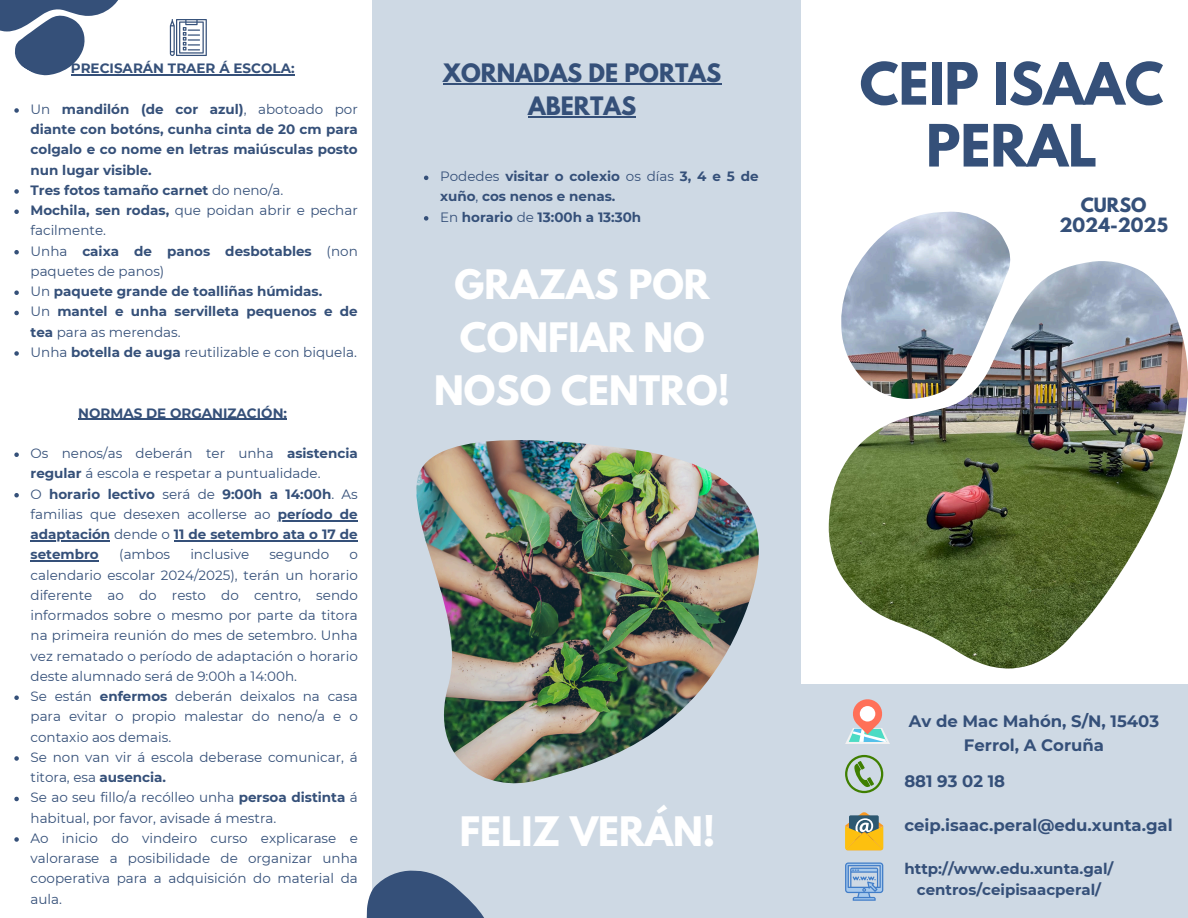
<style>
.page{position:relative;width:1188px;height:918px;background:#fff}
.page>*{position:absolute;margin:0;border:0;box-sizing:border-box;transform-origin:0 0}
.t1{font:700 51.75px/61.8px "League Spartan";color:#355079;text-align:center}
.t2{font:700 36px/52.8px "League Spartan";color:#fff;text-align:center}
.t3{font:700 22.5px/33.2px "League Spartan";color:#355079;text-align:center}
.t4{font:700 17.4px/20.2px "League Spartan";color:#355079;text-align:center}
.t5{font:700 16.5px/23.7px "Montserrat";color:#355079;text-align:center}
.t6{font:700 15px/21.3px "Montserrat";color:#355079;text-align:center}
.t7{font:13.5px/20.2px "Montserrat";color:#355079}
.t8{font:700 13.5px/20.2px "Montserrat";color:#355079}
.s1{font-weight:400}
.s2{font-weight:700}
</style>
<div class="page">
<div style="left:364px;top:0;width:437px;height:918px;background:#ced9e4"></div>
<div style="left:792px;top:684px;width:396px;height:234px;background:#ced9e4"></div>
<div style="left:0;top:0;width:372px;height:918px;background:#fff"></div>
<img style="left:829px;top:212px;width:359px;height:457px">
<svg style="left:0;top:0;width:118px;height:76px"></svg>
<svg style="left:170px;top:19px;width:37px;height:37px"></svg>
<img style="left:416px;top:440px;width:343px;height:343px">
<svg style="left:366px;top:870px;width:118px;height:48px"></svg>
<hr style="left:71px;top:74px;width:224px;height:2px;background:#355079">
<svg style="left:14px;top:108px;width:5px;height:5px"></svg>
<svg style="left:14px;top:189px;width:5px;height:5px"></svg>
<svg style="left:14px;top:209px;width:5px;height:5px"></svg>
<svg style="left:14px;top:250px;width:5px;height:4px"></svg>
<svg style="left:14px;top:290px;width:5px;height:5px"></svg>
<svg style="left:14px;top:311px;width:5px;height:4px"></svg>
<svg style="left:14px;top:351px;width:5px;height:5px"></svg>
<hr style="left:78px;top:419px;width:209px;height:1px;background:#355079">
<svg style="left:14px;top:452px;width:5px;height:5px"></svg>
<svg style="left:14px;top:493px;width:5px;height:4px"></svg>
<hr style="left:278px;top:520px;width:80px;height:1px;background:#355079">
<hr style="left:31px;top:540px;width:79px;height:1px;background:#355079">
<hr style="left:174px;top:540px;width:184px;height:1px;background:#355079">
<hr style="left:31px;top:560px;width:68px;height:2px;background:#355079">
<svg style="left:14px;top:695px;width:5px;height:5px"></svg>
<svg style="left:14px;top:756px;width:5px;height:5px"></svg>
<svg style="left:14px;top:797px;width:5px;height:4px"></svg>
<svg style="left:14px;top:837px;width:5px;height:5px"></svg>
<svg style="left:845px;top:699px;width:45px;height:45px"></svg>
<div style="left:860px;top:706px;width:15px;height:16px;background:#fff;border-radius:50%"></div>
<svg style="left:845px;top:755px;width:38px;height:38px"></svg>
<svg style="left:845px;top:812px;width:38px;height:38px"></svg>
<svg style="left:845px;top:862px;width:38px;height:39px"></svg>
<hr style="left:443px;top:83px;width:278px;height:2px;background:#355079">
<hr style="left:528px;top:117px;width:108px;height:1px;background:#355079">
<svg style="left:424px;top:176px;width:4px;height:4px"></svg>
<svg style="left:424px;top:216px;width:4px;height:5px"></svg>
<p class="t8" style="left:71px;top:58px;width:225px">PRECISARÁN TRAER Á ESCOLA:</p>
<h6 class="t8" style="left:31px;top:99px;width:329px;text-align:justify"><span class="s1">Un</span> mandilón (de cor azul)<span class="s1">, abotoado por </span>diante con botóns, cunha cinta de 20 cm para colgalo e co nome en letras maiúsculas posto nun lugar visible.</h6>
<p class="t8" style="left:31px;top:180px;width:254px">Tres fotos tamaño carnet <span class="s1">do neno/a.</span></p>
<p class="t7" style="left:31px;top:200px;width:329px"><span class="s2">Mochila, sen rodas,</span> que poidan abrir e pechar facilmente.</p>
<p class="t7" style="left:31px;top:241px;width:329px">Unha <span class="s2">caixa de panos desbotables</span> (non paquetes de panos)</p>
<p class="t8" style="left:31px;top:281px;width:293px"><span class="s1">Un</span> paquete grande de toalliñas húmidas.</p>
<p class="t8" style="left:31px;top:301px;width:329px"><span class="s1">Un</span> mantel e unha servilleta pequenos e de tea <span class="s1">para as merendas.</span></p>
<p class="t7" style="left:31px;top:342px;width:328px">Unha <span class="s2">botella de auga</span> reutilizable e con biquela.</p>
<h3 class="t8" style="left:78px;top:403px;width:210px">NORMAS DE ORGANIZACIÓN:</h3>
<p class="t7" style="left:31px;top:443px;width:329px">Os nenos/as deberán ter unha <span class="s2">asistencia regular</span> á escola e respetar a puntualidade.</p>
<p class="t7" style="left:31px;top:484px;width:329px">O <span class="s2">horario lectivo</span> será de <span class="s2">9:00h a 14:00h</span>. As familias que desexen acollerse ao</p>
<h2 class="t8" style="left:278px;top:504px;width:82px">período de</h2>
<p class="t8" style="left:31px;top:524px;width:329px">adaptación <span class="s1">dende o</span> 11 de setembro ata o 17 de setembro</p>
<p class="t7" style="left:119px;top:544px;width:52px">(ambos</p>
<p class="t7" style="left:190px;top:544px;width:60px">inclusive</p>
<p class="t7" style="left:269px;top:544px;width:61px">segundo</p>
<p class="t7" style="left:31px;top:544px;width:329px;text-indent:319px">o calendario escolar 2024/2025), terán un horario diferente ao do resto do centro, sendo informados sobre o mesmo por parte da titora na primeira reunión do mes de setembro. Unha vez rematado o período de adaptación o horario deste alumnado será de 9:00h a 14:00h.<br>Se están <span class="s2">enfermos</span> deberán deixalos na casa para evitar o propio malestar do neno/a e o contaxio aos demais.<br>Se non van vir á escola deberase comunicar, á titora, esa <span class="s2">ausencia.</span></p>
<h2 class="t7" style="left:31px;top:787px;width:329px">Se ao seu fillo/a recólleo unha <span class="s2">persoa distinta</span> á</h2>
<h1 class="t7" style="left:31px;top:808px;width:329px">habitual, por favor, avisade á mestra.<br>Ao inicio do vindeiro curso explicarase e valorarase a posibilidade de organizar unha</h1>
<h4 class="t7" style="left:31px;top:868px;width:329px">cooperativa para a adquisición do material da aula.</h4>
<p class="t3" style="left:443px;top:59px;width:280px">XORNADAS DE PORTAS<br>ABERTAS</p>
<h5 class="t8" style="left:440px;top:166px;width:320px"><span class="s1">Podedes</span> visitar o colexio <span class="s1">os días</span> 3, 4 e 5 de xuño<span class="s1">,</span> cos nenos e nenas.</h5>
<p class="t8" style="left:440px;top:207px;width:203px"><span class="s1">En</span> horario <span class="s1">de</span> 13:00h a 13:30h</p>
<h6 class="t2" style="left:434px;top:263px;width:297px">GRAZAS POR<br>CONFIAR NO<br>NOSO CENTRO!</h6>
<p class="t2" style="left:460px;top:810px;width:257px">FELIZ VERÁN!</p>
<p class="t1" style="left:860px;top:60px;width:305px">CEIP ISAAC<br>PERAL</p>
<p class="t4" style="left:1059px;top:197px;width:110px">CURSO<br>2024-2025</p>
<p class="t5" style="left:909px;top:709px;width:252px">Av de Mac Mahón, S/N, 15403<br>Ferrol, A Coruña</p>
<p class="t5" style="left:904px;top:769px;width:102px">881 93 02 18</p>
<p class="t5" style="left:904px;top:813px;width:270px">ceip.isaac.peral@edu.xunta.gal</p>
<p class="t6" style="left:905px;top:858px;width:211px">http://www.edu.xunta.gal/ centros/ceipisaacperal/</p>
</div>
